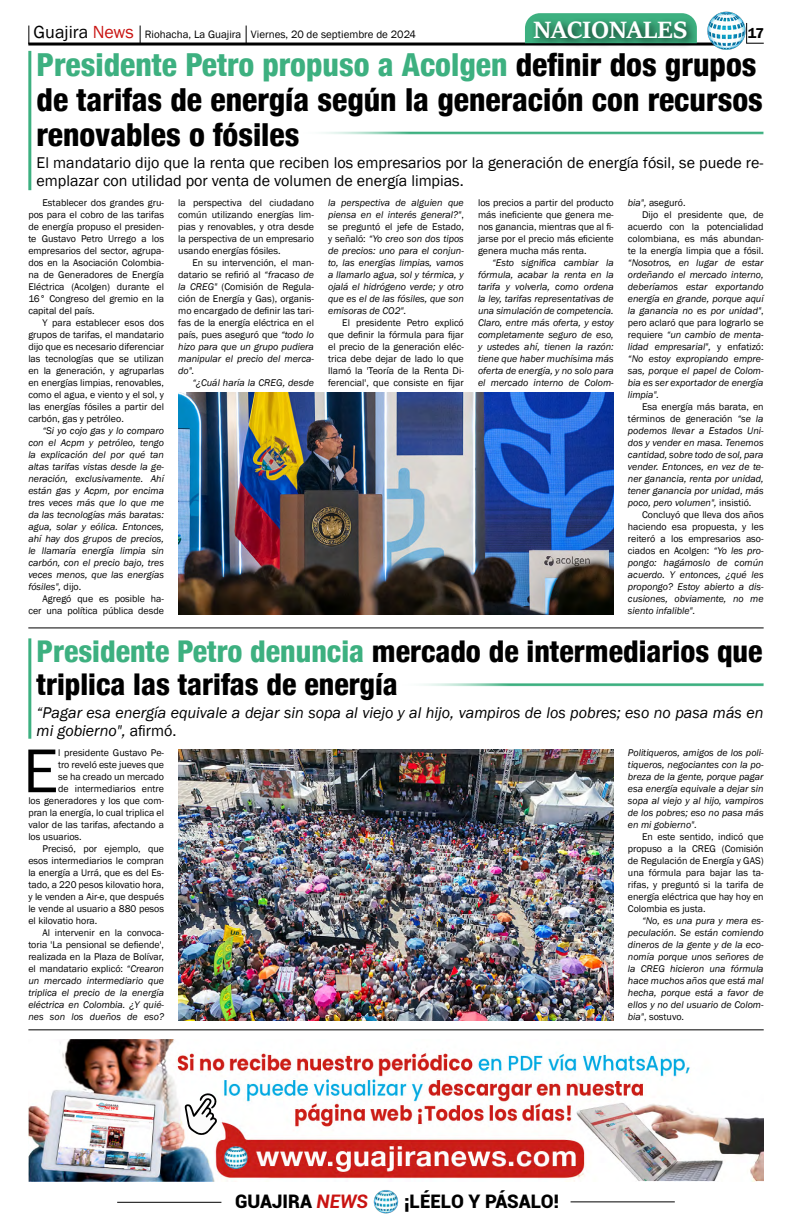
<style>
.page{position:relative;width:792px;height:1224px;background:#fff}
.page>*{position:absolute;margin:0;border:0;box-sizing:border-box;transform-origin:0 0}
.t1{font:64px "Franklin Gothic";color:#000}
.t2{font:800 condensed 31.7px/35px "Helvetica 87";color:#000}
.t3{font:800 condensed 30px/33.1px "Helvetica 87";color:#000}
.t4{font:700 26px "Sitka Heading";color:#fff}
.t5{font:900 18.7px "Roboto";color:#000}
.t6{font:16px/18px "Franklin Gothic";color:#000}
.t7{font:italic 16px/18px "Franklin Gothic";color:#000}
.t8{font:600 14.7px "Franklin Gothic";color:#000}
.t9{font:11px "Franklin Gothic";color:#000}
.t10{font:italic 10px/12px "Franklin Gothic";color:#000;text-align:justify}
.t11{font:10px/12px "Franklin Gothic";color:#000;text-align:justify}
.s1{font-size:18px}
.s2{font-size:18px;color:#c91311}
.s3{color:#3db080}
.s4{font-style:normal}
.s5{font-style:italic}
.s6{font-weight:700;font-style:italic;color:#c91311}
</style>
<div class="page">
<hr style="left:28px;top:43px;width:688px;height:3px;background:#000">
<svg style="left:747px;top:23px;width:17px;height:21px"></svg>
<svg style="left:28px;top:26px;width:1px;height:18px"></svg>
<svg style="left:140px;top:26px;width:1px;height:17px"></svg>
<svg style="left:246px;top:26px;width:1px;height:17px"></svg>
<img style="left:706px;top:11px;width:41px;height:39px">
<hr style="left:117px;top:1202px;width:104px;height:1px;background:#000">
<hr style="left:571px;top:1201px;width:104px;height:1px;background:#000">
<img style="left:374px;top:1190px;width:24px;height:24px">
<svg style="left:525px;top:13px;width:167px;height:30px"></svg>
<div style="left:530px;top:17px;width:167px;height:32px;background:#000;opacity:.75"></div>
<hr style="left:297px;top:132px;width:467px;height:3px;background:#3db080">
<hr style="left:396px;top:683px;width:368px;height:3px;background:#3db080">
<hr style="left:28px;top:51px;width:3px;height:139px;background:#3db080">
<hr style="left:28px;top:638px;width:3px;height:101px;background:#3db080">
<hr style="left:28px;top:1030px;width:736px;height:1px;background:#000">
<hr style="left:28px;top:628px;width:736px;height:1px;background:#000">
<img style="left:28px;top:1040px;width:736px;height:141px">
<svg style="left:184px;top:1091px;width:34px;height:45px"></svg>
<img style="left:178px;top:393px;width:436px;height:221px">
<img style="left:178px;top:749px;width:436px;height:272px">
<h3 class="t4" style="left:533px;top:10px;width:156px">NACIONALES</h3>
<p class="t9" style="left:34px;top:28px;width:384px"><span class="s1">Guajira</span> <span class="s2">News</span> Riohacha, La Guajira Viernes, 20 de septiembre de 2024</p>
<h3 class="t8" style="left:748px;top:24px;width:18px">17</h3>
<h2 class="t2" style="left:37px;top:47px;width:728px"><span class="s3">Presidente Petro propuso a Acolgen</span> definir dos grupos de tarifas de energía según la generación con recursos renovables o fósiles</h2>
<h3 class="t6" style="left:37px;top:154px;width:728px">El mandatario dijo que la renta que reciben los empresarios por la generación de energía fósil, se puede re&shy;emplazar con utilidad por venta de volumen de energía limpias.</h3>
<p class="t11" style="left:28px;top:197px;width:137px;text-indent:14px">Establecer dos grandes gru&shy;pos para el cobro de las tarifas de energía propuso el presiden&shy;te Gustavo Petro Urrego a los empresarios del sector, agrupa&shy;dos en la Asociación Colombia&shy;na de Generadores de Energía Eléctrica (Acolgen) durante el 16° Congreso del gremio en la capital del país.</p>
<p class="t11" style="left:28px;top:317px;width:137px;text-indent:14px">Y para establecer esos dos grupos de tarifas, el mandatario dijo que es necesario diferenciar las tecnologías que se utilizan en la generación, y agruparlas en energías limpias, renovables, como el agua, e viento y el sol, y las energías fósiles a partir del carbón, gas y petróleo.</p>
<p class="t10" style="left:28px;top:425px;width:137px;text-indent:14px">“Si yo cojo gas y lo comparo con el Acpm y petróleo, tengo la explicación del por qué tan altas tarifas vistas desde la ge&shy;neración, exclusivamente. Ahí están gas y Acpm, por encima tres veces más que lo que me da las tecnologías más baratas: agua, solar y eólica. Entonces, ahí hay dos grupos de precios, le llamaría energía limpia sin carbón, con el precio bajo, tres veces menos, que las energías fósiles", <span class="s4">dijo.</span></p>
<p class="t11" style="left:28px;top:593px;width:137px;text-align:right">Agregó que es posible ha&shy;cer una política pública desde</p>
<p class="t11" style="left:178px;top:197px;width:137px">la perspectiva del ciudadano común utilizando energías lim&shy;pias y renovables, y otra desde la perspectiva de un empresario usando energías fósiles.</p>
<p class="t11" style="left:178px;top:257px;width:137px;text-indent:14px">En su intervención, el man&shy;datario se refirió al <span class="s5">“fracaso de la CREG"</span> (Comisión de Regula&shy;ción de Energía y Gas), organis&shy;mo encargado de definir las tari&shy;fas de la energía eléctrica en el país, pues aseguró que <span class="s5">“todo lo hizo para que un grupo pudiera manipular el precio del merca&shy;do".</span></p>
<p class="t10" style="left:192px;top:377px;width:123px">“¿Cuál haría la CREG, desde</p>
<p class="t10" style="left:328px;top:197px;width:137px">la perspectiva de alguien que piensa en el interés general?"<span class="s4">, se preguntó el jefe de Estado, y señaló:</span> “Yo creo son dos tipos de precios: uno para el conjun&shy;to, las energías limpias, vamos a llamarlo agua, sol y térmica, y ojalá el hidrógeno verde; y otro que es el de las fósiles, que son emisoras de CO2".</p>
<p class="t11" style="left:328px;top:317px;width:137px;text-indent:14px">El presidente Petro explicó que definir la fórmula para fijar el precio de la generación eléc&shy;trica debe dejar de lado lo que llamó la 'Teoría de la Renta Di&shy;ferencial', que consiste en fijar</p>
<p class="t11" style="left:478px;top:197px;width:137px">los precios a partir del producto más ineficiente que genera me&shy;nos ganancia, mientras que al fi&shy;jarse por el precio más eficiente genera mucha más renta.</p>
<p class="t10" style="left:478px;top:257px;width:137px;text-indent:14px">“Esto significa cambiar la fórmula, acabar la renta en la tarifa y volverla, como ordena la ley, tarifas representativas de una simulación de competencia.<br>Claro, entre más oferta, y estoy completamente seguro de eso, y ustedes ahí, tienen la razón: tiene que haber muchísima más oferta de energía, y no solo para el mercado interno de Colom-</p>
<p class="t11" style="left:628px;top:197px;width:59px"><span class="s5">bia",</span> aseguró.</p>
<p class="t11" style="left:642px;top:209px;width:123px">Dijo el presidente que, de</p>
<p class="t11" style="left:628px;top:221px;width:137px">acuerdo con la potencialidad</p>
<p class="t11" style="left:628px;top:233px;width:137px">colombiana, es más abundan-</p>
<p class="t11" style="left:628px;top:245px;width:137px">te la energía limpia que a fósil.</p>
<p class="t10" style="left:628px;top:257px;width:137px">“Nosotros, en lugar de estar ordeñando el mercado interno, deberíamos estar exportando energía en grande, porque aquí la ganancia no es por unidad"<span class="s4">, pero aclaró que para lograrlo se requiere</span> “un cambio de menta&shy;lidad empresarial", <span class="s4">y enfatizó: </span>“No estoy expropiando empre&shy;sas, porque el papel de Colom&shy;bia es ser exportador de energía limpia".</p>
<p class="t10" style="left:628px;top:401px;width:137px;text-indent:14px"><span class="s4">Esa energía más barata, en términos de generación</span> “se la podemos llevar a Estados Uni&shy;dos y vender en masa. Tenemos cantidad, sobre todo de sol, para vender. Entonces, en vez de te&shy;ner ganancia, renta por unidad, tener ganancia por unidad, más poco, pero volumen", <span class="s4">insistió.</span></p>
<p class="t10" style="left:628px;top:509px;width:137px;text-indent:14px"><span class="s4">Concluyó que lleva dos años haciendo esa propuesta, y les reiteró a los empresarios aso&shy;ciados en Acolgen:</span> “Yo les pro&shy;pongo: hagámoslo de común acuerdo. Y entonces, ¿qué les propongo? Estoy abierto a dis&shy;cusiones, obviamente, no me siento infalible".</p>
<h3 class="t3" style="left:37px;top:634px;width:728px"><span class="s3">Presidente Petro denuncia</span> mercado de intermediarios que triplica las tarifas de energía</h3>
<h3 class="t7" style="left:37px;top:704px;width:728px">“Pagar esa energía equivale a dejar sin sopa al viejo y al hijo, vampiros de los pobres; eso no pasa más en mi gobierno", <span class="s4">afirmó.</span></h3>
<h1 class="t1" style="left:23px;top:731px;width:37px">E</h1>
<p class="t11" style="left:58px;top:747px;width:108px">l presidente Gustavo Pe-</p>
<p class="t11" style="left:58px;top:759px;width:108px">tro reveló este jueves que</p>
<p class="t11" style="left:58px;top:771px;width:108px">se ha creado un mercado</p>
<p class="t11" style="left:58px;top:783px;width:108px">de intermediarios entre</p>
<p class="t11" style="left:28px;top:795px;width:137px">los generadores y los que com-</p>
<p class="t11" style="left:28px;top:807px;width:137px">pran la energía, lo cual triplica el</p>
<p class="t11" style="left:28px;top:819px;width:137px">valor de las tarifas, afectando a</p>
<p class="t11" style="left:28px;top:831px;width:55px">los usuarios.</p>
<p class="t11" style="left:43px;top:843px;width:123px">Precisó, por ejemplo, que</p>
<p class="t11" style="left:28px;top:855px;width:137px">esos intermediarios le compran</p>
<p class="t11" style="left:28px;top:867px;width:137px">la energía a Urrá, que es del Es-</p>
<p class="t11" style="left:28px;top:879px;width:137px">tado, a 220 pesos kilovatio hora,</p>
<p class="t11" style="left:28px;top:891px;width:137px">y le venden a Air-e, que después</p>
<p class="t11" style="left:28px;top:903px;width:137px">le vende al usuario a 880 pesos</p>
<p class="t11" style="left:28px;top:915px;width:71px">el kilovatio hora.</p>
<p class="t11" style="left:43px;top:927px;width:123px">Al intervenir en la convoca-</p>
<p class="t11" style="left:28px;top:939px;width:137px">toria 'La pensional se defiende',</p>
<p class="t11" style="left:28px;top:951px;width:137px">realizada en la Plaza de Bolívar,</p>
<p class="t11" style="left:28px;top:963px;width:137px">el mandatario explicó: <span class="s5">“Crearon</span></p>
<p class="t10" style="left:28px;top:975px;width:137px">un mercado intermediario que</p>
<p class="t10" style="left:28px;top:987px;width:137px">triplica el precio de la energía</p>
<p class="t10" style="left:28px;top:999px;width:137px">eléctrica en Colombia. ¿Y quié-</p>
<p class="t10" style="left:28px;top:1011px;width:137px">nes son los dueños de eso?</p>
<h3 class="t5" style="left:235px;top:1189px;width:134px">GUAJIRA <span class="s6">NEWS</span></h3>
<h3 class="t5" style="left:404px;top:1189px;width:157px">¡LÉELO Y PÁSALO!</h3>
<p class="t10" style="left:628px;top:747px;width:137px">Politiqueros, amigos de los poli&shy;tiqueros, negociantes con la po&shy;breza de la gente, porque pagar esa energía equivale a dejar sin sopa al viejo y al hijo, vampiros de los pobres; eso no pasa más en mi gobierno".</p>
<p class="t11" style="left:628px;top:831px;width:137px;text-indent:14px">En este sentido, indicó que propuso a la CREG (Comisión de Regulación de Energía y GAS) una fórmula para bajar las ta&shy;rifas, y preguntó si la tarifa de energía eléctrica que hay hoy en Colombia es justa.</p>
<p class="t10" style="left:628px;top:915px;width:137px;text-indent:14px">“No, es una pura y mera es&shy;peculación. Se están comiendo dineros de la gente y de la eco&shy;nomía porque unos señores de la CREG hicieron una fórmula hace muchos años que está mal hecha, porque está a favor de ellos y no del usuario de Colom&shy;bia"<span class="s4">, sostuvo.</span></p>
</div>
